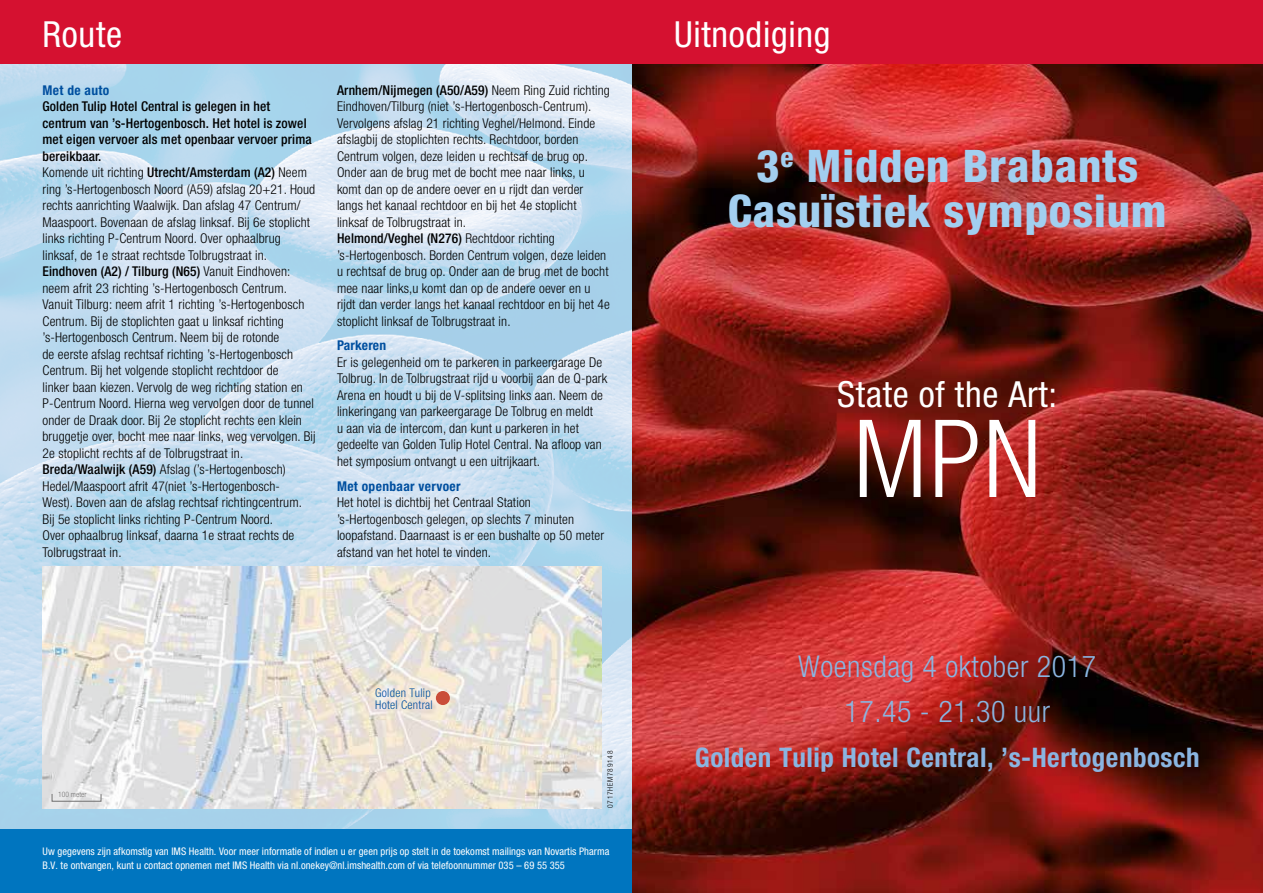
<style>
.page{position:relative;width:1263px;height:893px;background:#fff}
.page>*{position:absolute;margin:0;border:0;box-sizing:border-box;transform-origin:0 0}
.t1{font:300 condensed 108px "Helvetica Neue LT Std";color:#fff}
.t2{font:800 condensed 45px/45px "Helvetica Neue LT Std";letter-spacing:.02em;color:#a2cff0;text-align:center}
.t3{font:condensed 36px "Helvetica Neue LT Std";letter-spacing:.02em;color:#fff}
.t4{font:300 condensed 30px/45px "Helvetica Neue LT Std";letter-spacing:.02em;color:#8ab5e1;text-align:center}
.t5{font:700 condensed 27px "Helvetica Neue LT Std";letter-spacing:.02em;color:#8ab5e1}
.t6{font:300 condensed 13.5px/16.5px "Helvetica Neue LT Std";letter-spacing:.01em;color:#000}
.t7{font:700 condensed 13.5px "Helvetica Neue LT Std";letter-spacing:.025em;color:#004f9f}
.t8{font:300 condensed 12px/12px "Helvetica Neue LT Std";letter-spacing:.02em;color:#004f9f}
.t9{font:condensed 10.5px/13.5px "Helvetica Neue LT Std";letter-spacing:.005em;color:#fff}
.t10{font:300 condensed 7.5px "Helvetica Neue LT Std";letter-spacing:.1em;color:#000}
.t11{font:300 condensed 7.5px "Helvetica Neue LT Std";letter-spacing:.01em;color:#706f6f}
.s1{font-weight:500}
</style>
<div class="page">
<img style="left:631px;top:64px;width:632px;height:829px">
<svg style="left:0;top:64px;width:631px;height:765px;background:#c1ddf0"></svg>
<div style="left:0;top:829px;width:631px;height:64px;background:#0075bf"></div>
<div style="left:0;top:0;width:1263px;height:64px;background:#d51130"></div>
<img style="left:43px;top:566px;width:559px;height:242px">
<div style="left:436px;top:691px;width:14px;height:14px;background:#ca4e39;border-radius:50%"></div>
<div style="left:52px;top:793px;width:49px;height:9px;border:1px solid #706f6f"></div>
<h3 class="t3" style="left:43px;top:13px;width:81px">Route</h3>
<p class="t7" style="left:43px;top:82px;width:68px">Met de auto</p>
<p class="t6" style="left:43px;top:98px;width:275px"><span class="s1">Golden Tulip Hotel Central is gelegen in het centrum van ’s-Hertogenbosch. Het hotel is zowel met eigen vervoer als met openbaar vervoer prima bereikbaar.<br></span>Komende uit richting <span class="s1">Utrecht/Amsterdam (A2)</span> Neem ring ’s-Hertogenbosch Noord (A59) afslag 20+21. Houd rechts aanrichting Waalwijk. Dan afslag 47 Centrum/ Maaspoort. Bovenaan de afslag linksaf. Bij 6e stoplicht links richting P-Centrum Noord. Over ophaalbrug linksaf, de 1e straat rechtsde Tolbrugstraat in.<br><span class="s1">Eindhoven (A2) / Tilburg (N65)</span> Vanuit Eindhoven: neem afrit 23 richting ’s-Hertogenbosch Centrum.<br>Vanuit Tilburg: neem afrit 1 richting ’s-Hertogenbosch Centrum. Bij de stoplichten gaat u linksaf richting ’s-Hertogenbosch Centrum. Neem bij de rotonde<br>de eerste afslag rechtsaf richting ’s-Hertogenbosch Centrum. Bij het volgende stoplicht rechtdoor de<br>linker baan kiezen. Vervolg de weg richting station en P-Centrum Noord. Hierna weg vervolgen door de tunnel onder de Draak door. Bij 2e stoplicht rechts een klein bruggetje over, bocht mee naar links, weg vervolgen. Bij 2e stoplicht rechts af de Tolbrugstraat in.<br><span class="s1">Breda/Waalwijk (A59)</span> Afslag (’s-Hertogenbosch)<br>Hedel/Maaspoort afrit 47(niet ’s-Hertogenbosch-<br>West). Boven aan de afslag rechtsaf richtingcentrum.<br>Bij 5e stoplicht links richting P-Centrum Noord.<br>Over ophaalbrug linksaf, daarna 1e straat rechts de Tolbrugstraat in.</p>
<p class="t6" style="left:337px;top:81px;width:274px"><span class="s1">Arnhem/Nijmegen (A50/A59)</span> Neem Ring Zuid richting Eindhoven/Tilburg (niet ’s-Hertogenbosch-Centrum).<br>Vervolgens afslag 21 richting Veghel/Helmond. Einde afslagbij de stoplichten rechts. Rechtdoor, borden Centrum volgen, deze leiden u rechtsaf de brug op.<br>Onder aan de brug met de bocht mee naar links, u komt dan op de andere oever en u rijdt dan verder langs het kanaal rechtdoor en bij het 4e stoplicht linksaf de Tolbrugstraat in.<br><span class="s1">Helmond/Veghel (N276)</span> Rechtdoor richting ’s-Hertogenbosch. Borden Centrum volgen, deze leiden u rechtsaf de brug op. Onder aan de brug met de bocht mee naar links,u komt dan op de andere oever en u rijdt dan verder langs het kanaal rechtdoor en bij het 4e stoplicht linksaf de Tolbrugstraat in.</p>
<p class="t7" style="left:337px;top:337px;width:51px">Parkeren</p>
<p class="t6" style="left:337px;top:354px;width:272px">Er is gelegenheid om te parkeren in parkeergarage De Tolbrug. In de Tolbrugstraat rijd u voorbij aan de Q-park Arena en houdt u bij de V-splitsing links aan. Neem de linkeringang van parkeergarage De Tolbrug en meldt<br>u aan via de intercom, dan kunt u parkeren in het gedeelte van Golden Tulip Hotel Central. Na afloop van het symposium ontvangt u een uitrijkaart.</p>
<p class="t7" style="left:337px;top:478px;width:125px">Met openbaar vervoer</p>
<p class="t6" style="left:337px;top:494px;width:269px">Het hotel is dichtbij het Centraal Station ’s-Hertogenbosch gelegen, op slechts 7 minuten loopafstand. Daarnaast is er een bushalte op 50 meter afstand van het hotel te vinden.</p>
<p class="t11" style="left:58px;top:790px;width:30px">100 meter</p>
<p class="t8" style="left:375px;top:687px;width:59px">Golden Tulip<br>Hotel Central</p>
<p class="t10" style="left:606px;top:808px;width:59px;rotate:-90deg">0717HEM789148</p>
<p class="t9" style="left:43px;top:845px;width:568px">Uw gegevens zijn afkomstig van IMS Health. Voor meer informatie of indien u er geen prijs op stelt in de toekomst mailings van Novartis Pharma<br>B.V. te ontvangen, kunt u contact opnemen met IMS Health via nl.onekey@nl.imshealth.com of via telefoonnummer 035 – 69 55 355</p>
<h3 class="t3" style="left:674px;top:13px;width:158px">Uitnodiging</h3>
<h2 class="t2" style="left:728px;top:143px;width:440px">3<sup>e</sup> Midden Brabants<br>Casuïstiek symposium</h2>
<h3 class="t3" style="left:837px;top:373px;width:221px">State of the Art:</h3>
<h1 class="t1" style="left:853px;top:397px;width:190px">MPN</h1>
<h3 class="t4" style="left:798px;top:644px;width:299px">Woensdag 4 oktober 2017<br>17.45 - 21.30 uur</h3>
<h3 class="t5" style="left:695px;top:741px;width:506px">Golden Tulip Hotel Central, ’s-Hertogenbosch</h3>
</div>
